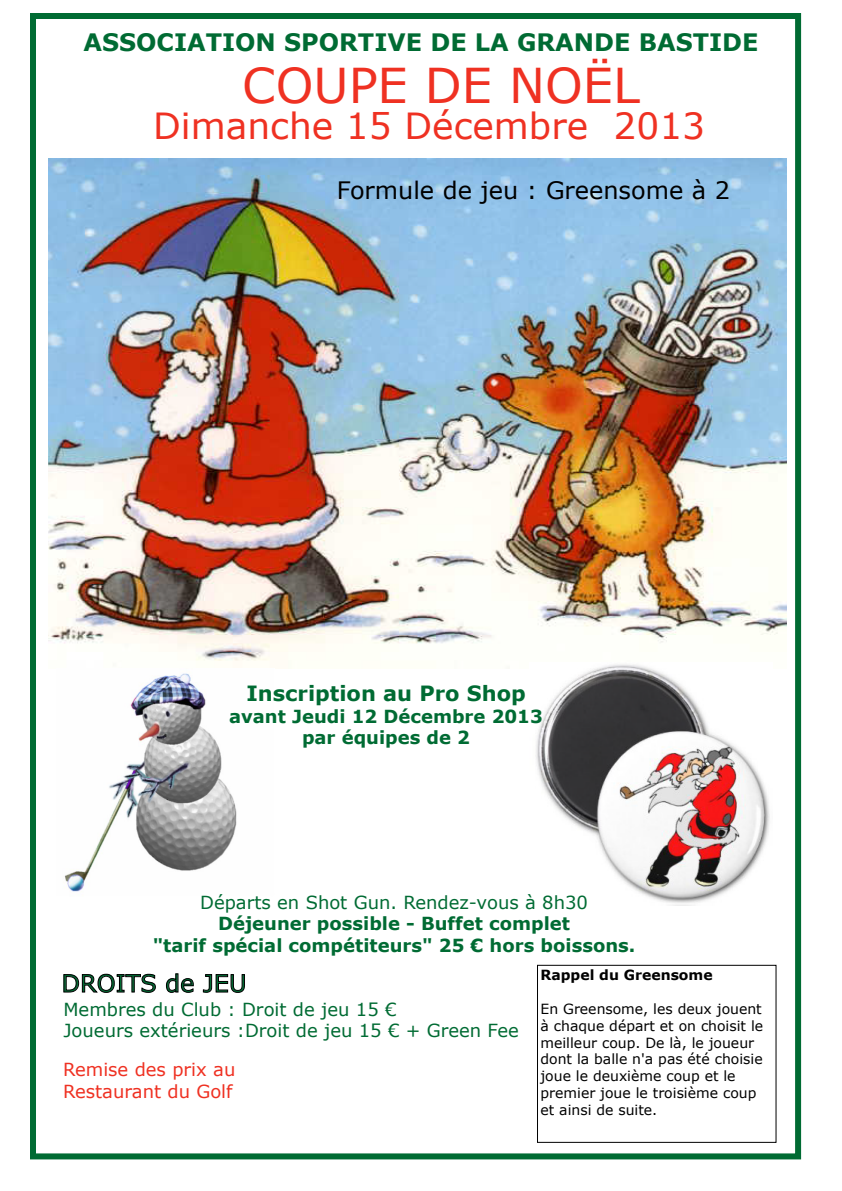
<style>
.page{position:relative;width:842px;height:1191px;background:#fff}
.page>*{position:absolute;margin:0;border:0;box-sizing:border-box;transform-origin:0 0}
.t1{font:48px "Verdana";color:#ef3122}
.t2{font:36px "Verdana";color:#ef3122}
.t3{font:700 24px "Verdana";color:#006b33}
.t4{font:24px "Verdana";color:#000}
.t5{font:24px "Verdana";color:#006b33}
.t6{font:700 21px "Verdana";color:#006b33}
.t7{font:700 18px/21.6px "Verdana";color:#006b33;text-align:center}
.t8{font:18px/21.6px "Verdana";color:#006b33}
.t9{font:18px/21.6px "Verdana";color:#ef3122}
.t10{font:14px/16.8px "Verdana";color:#000}
.t11{font:700 14px "Verdana";color:#000}
</style>
<div class="page">
<div style="left:30px;top:13px;width:771px;height:1146px;border:6px solid #006b33"></div>
<svg style="left:63px;top:973px;width:93px;height:20px"></svg>
<svg style="left:166px;top:973px;width:28px;height:20px"></svg>
<svg style="left:202px;top:974px;width:43px;height:19px"></svg>
<img style="left:48px;top:159px;width:738px;height:502px">
<img style="left:64px;top:673px;width:173px;height:219px">
<img style="left:536px;top:664px;width:234px;height:241px">
<div style="left:537px;top:964px;width:239px;height:178px;border:1px solid #000"></div>
<h3 class="t3" style="left:84px;top:27px;width:676px">ASSOCIATION SPORTIVE DE LA GRANDE BASTIDE</h3>
<h1 class="t1" style="left:242px;top:54px;width:399px">COUPE DE NOËL</h1>
<h2 class="t2" style="left:153px;top:102px;width:553px">Dimanche 15 Décembre 2013</h2>
<h3 class="t4" style="left:337px;top:174px;width:395px">Formule de jeu : Greensome à 2</h3>
<h3 class="t6" style="left:246px;top:680px;width:281px">Inscription au Pro Shop</h3>
<p class="t7" style="left:229px;top:705px;width:315px">avant Jeudi 12 Décembre 2013 par équipes de 2</p>
<p class="t8" style="left:200px;top:890px;width:389px">Départs en Shot Gun. Rendez-vous à 8h30</p>
<p class="t7" style="left:153px;top:912px;width:484px">Déjeuner possible - Buffet complet<br>"tarif spécial compétiteurs" 25 € hors boissons.</p>
<h3 class="t5" style="left:62px;top:968px;width:187px">DROITS de JEU</h3>
<p class="t8" style="left:63px;top:997px;width:457px">Membres du Club : Droit de jeu 15 €<br>Joueurs extérieurs :Droit de jeu 15 € + Green Fee</p>
<p class="t9" style="left:63px;top:1058px;width:174px">Remise des prix au<br>Restaurant du Golf</p>
<p class="t11" style="left:540px;top:966px;width:174px">Rappel du Greensome</p>
<p class="t10" style="left:540px;top:1000px;width:224px">En Greensome, les deux jouent à chaque départ et on choisit le meilleur coup. De là, le joueur dont la balle n'a pas été choisie joue le deuxième coup et le premier joue le troisième coup et ainsi de suite.</p>
</div>
